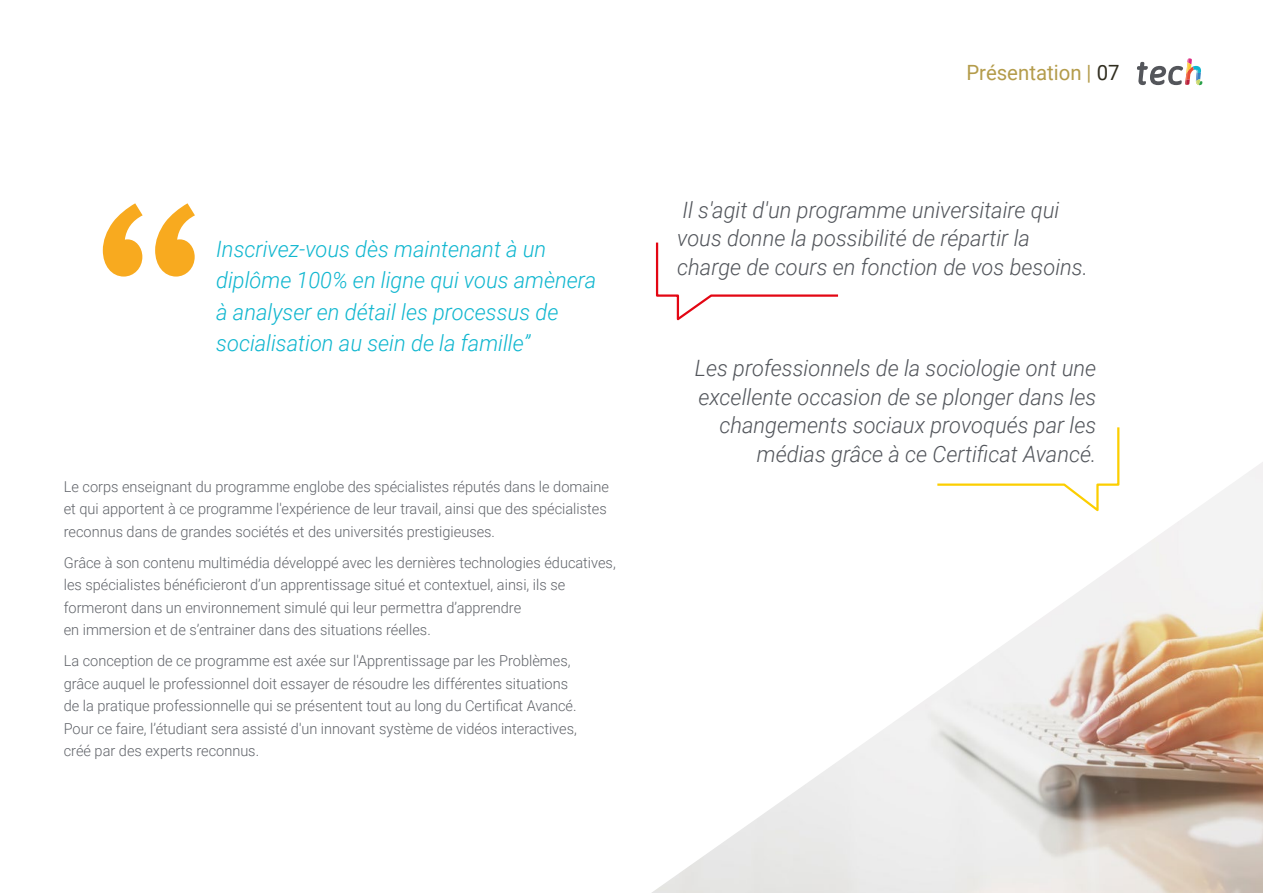
<style>
.page{position:relative;width:1263px;height:893px;background:#fff}
.page>*{position:absolute;margin:0;border:0;box-sizing:border-box;transform-origin:0 0}
.t1{font:italic 300 22.5px/28.5px "Roboto";color:#52555b;text-align:right}
.t2{font:italic 300 22.5px/31.5px "Roboto";color:#0fb6cf}
.t3{font:21px "Roboto";color:#b49c4b}
.t4{font:300 15px/22.5px "Roboto";color:#61646a}
.s1{color:#312e20}
</style>
<div class="page">
<svg style="left:103px;top:203px;width:92px;height:74px"></svg>
<img style="left:652px;top:462px;width:611px;height:431px">
<svg style="left:935px;top:427px;width:185px;height:88px"></svg>
<svg style="left:655px;top:242px;width:184px;height:79px"></svg>
<svg style="left:1137px;top:58px;width:65px;height:28px"></svg>
<h1 class="t2" style="left:216px;top:232px;width:381px">Inscrivez-vous dès maintenant à un diplôme 100% en ligne qui vous amènera à analyser en détail les processus de socialisation au sein de la famille”</h1>
<p class="t4" style="left:64px;top:475px;width:547px">Le corps enseignant du programme englobe des spécialistes réputés dans le domaine et qui apportent à ce programme l'expérience de leur travail, ainsi que des spécialistes reconnus dans de grandes sociétés et des universités prestigieuses.</p>
<p class="t4" style="left:64px;top:551px;width:553px">Grâce à son contenu multimédia développé avec les dernières technologies éducatives, les spécialistes bénéficieront d’un apprentissage situé et contextuel, ainsi, ils se formeront dans un environnement simulé qui leur permettra d’apprendre<br>en immersion et de s’entrainer dans des situations réelles.</p>
<p class="t4" style="left:64px;top:649px;width:515px">La conception de ce programme est axée sur l'Apprentissage par les Problèmes, grâce auquel le professionnel doit essayer de résoudre les différentes situations de la pratique professionnelle qui se présentent tout au long du Certificat Avancé.<br>Pour ce faire, l’étudiant sera assisté d'un innovant système de vidéos interactives, créé par des experts reconnus.</p>
<h2 class="t3" style="left:966px;top:57px;width:155px">Présentation | <span class="s1">07</span></h2>
<h1 class="t1" style="left:677px;top:195px;width:412px;text-align:left">Il s'agit d'un programme universitaire qui vous donne la possibilité de répartir la charge de cours en fonction de vos besoins.</h1>
<h1 class="t1" style="left:695px;top:353px;width:403px">Les professionnels de la sociologie ont une excellente occasion de se plonger dans les changements sociaux provoqués par les médias grâce à ce Certificat Avancé.</h1>
</div>
